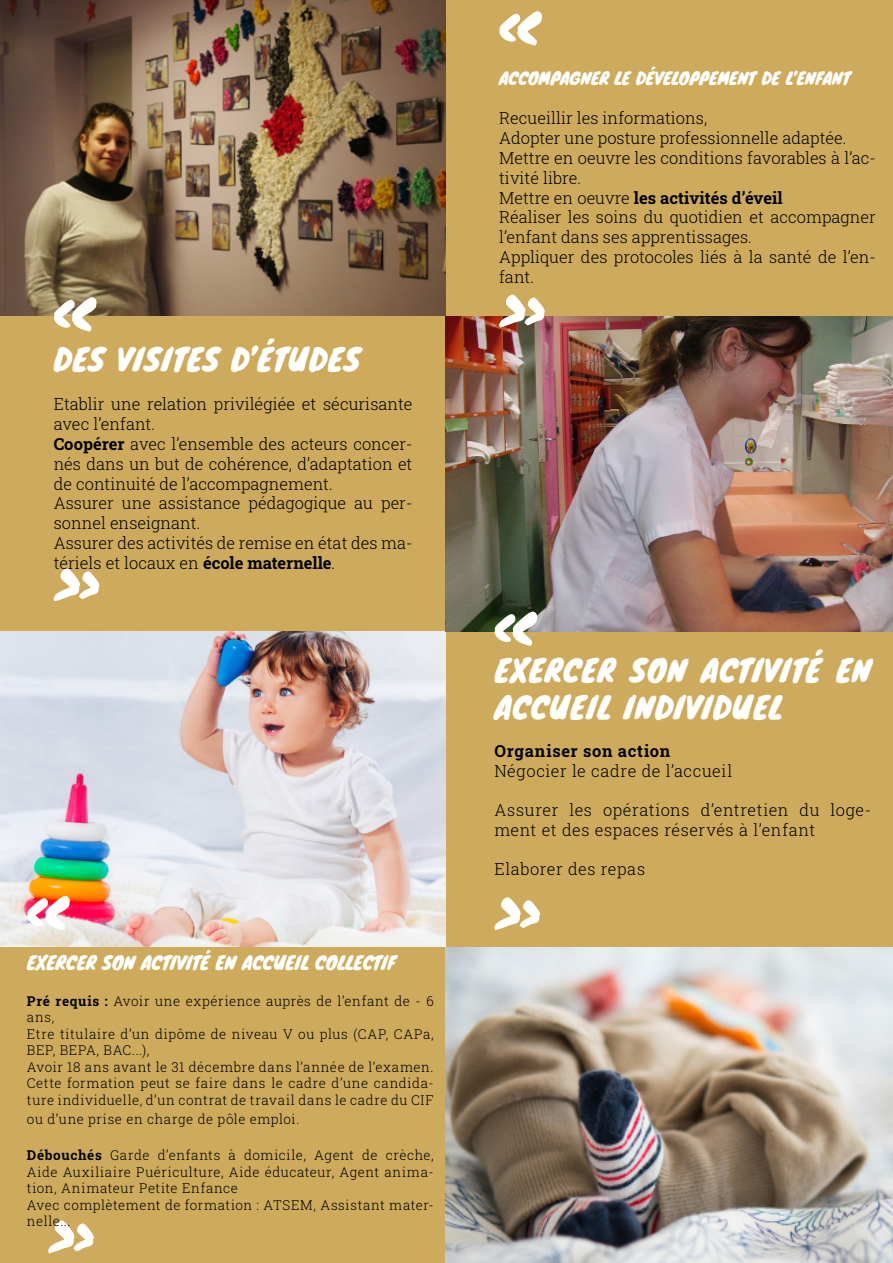
<style>
.page{position:relative;width:893px;height:1263px;background:#ceab5c}
.page>*{position:absolute;margin:0;border:0;box-sizing:border-box;transform-origin:0 0}
.t1{font:60px "Knewave";color:#fff}
.t2{font:30px/36px "Knewave";letter-spacing:.02em;color:#fff}
.t3{font:18px "Knewave";letter-spacing:-.01em;color:#fff}
.t4{font:300 16.5px/19.8px "Roboto Slab";color:#000}
.t5{font:300 16.5px/19.5px "Roboto Slab";letter-spacing:.035em;color:#000}
.t6{font:16.5px "Knewave";color:#fff}
.t7{font:700 16.5px "Roboto Slab";letter-spacing:.04em;color:#000}
.t8{font:300 13.5px/16.5px "Roboto Slab";letter-spacing:.045em;color:#000}
.s1{font-weight:700}
</style>
<div class="page">
<svg style="left:494px;top:897px;width:46px;height:33px"></svg>
<img style="left:0;top:0;width:445px;height:315px">
<img style="left:0;top:631px;width:445px;height:316px">
<img style="left:445px;top:316px;width:448px;height:315px">
<img style="left:445px;top:947px;width:448px;height:316px">
<svg style="left:499px;top:294px;width:46px;height:33px"></svg>
<svg style="left:54px;top:568px;width:46px;height:33px"></svg>
<svg style="left:48px;top:1220px;width:46px;height:33px"></svg>
<h1 class="t1" style="left:54px;top:265px;width:45px">«</h1>
<h2 class="t2" style="left:54px;top:340px;width:308px">DES VISITES D’ÉTUDES</h2>
<p class="t4" style="left:54px;top:394px;width:360px">Etablir une relation privilégiée et sécurisante avec l’enfant.<br><span class="s1">Coopérer</span> avec l’ensemble des acteurs concer&shy;nés dans un but de cohérence, d’adaptation et de continuité de l’accompagnement.<br>Assurer une assistance pédagogique au per&shy;sonnel enseignant.<br>Assurer des activités de remise en état des ma&shy;tériels et locaux en <span class="s1">école maternelle</span>.</p>
<h1 class="t1" style="left:27px;top:864px;width:45px">«</h1>
<p class="t3" style="left:27px;top:948px;width:370px">EXERCER SON ACTIVITÉ EN ACCUEIL COLLECTIF</p>
<p class="t8" style="left:27px;top:992px;width:408px"><span class="s1">Pré requis :</span> Avoir une expérience auprès de l’enfant de - 6 ans,<br>Etre titulaire d’un dipôme de niveau V ou plus (CAP, CAPa, BEP, BEPA, BAC...),<br>Avoir 18 ans avant le 31 décembre dans l’année de l’examen.<br>Cette formation peut se faire dans le cadre d’une candida&shy;ture individuelle, d’un contrat de travail dans le cadre du CIF</p>
<p class="t8" style="left:27px;top:1111px;width:274px">ou d’une prise en charge de pôle emploi.</p>
<p class="t8" style="left:27px;top:1147px;width:408px"><span class="s1">Débouchés</span> Garde d’enfants à domicile, Agent de crèche, Aide Auxiliaire Puériculture, Aide éducateur, Agent anima&shy;tion, Animateur Petite Enfance<br>Avec complètement de formation : ATSEM, Assistant mater&shy;nelle...</p>
<h1 class="t1" style="left:499px;top:-21px;width:45px">«</h1>
<p class="t6" style="left:499px;top:65px;width:353px">ACCOMPAGNER LE DÉVELOPPEMENT DE L’ENFANT</p>
<p class="t4" style="left:499px;top:108px;width:378px">Recueillir les informations,<br>Adopter une posture professionnelle adaptée.<br>Mettre en oeuvre les conditions favorables à l’ac&shy;tivité libre.<br>Mettre en oeuvre <span class="s1">les activités d’éveil<br></span>Réaliser les soins du quotidien et accompagner l’enfant dans ses apprentissages.<br>Appliquer des protocoles liés à la santé de l’en&shy;fant.</p>
<h1 class="t1" style="left:494px;top:579px;width:45px">«</h1>
<h2 class="t2" style="left:494px;top:652px;width:378px">EXERCER SON ACTIVITÉ EN<br>ACCUEIL INDIVIDUEL</h2>
<p class="t7" style="left:494px;top:740px;width:177px">Organiser son action</p>
<p class="t5" style="left:494px;top:761px;width:239px">Négocier le cadre de l’accueil</p>
<p class="t5" style="left:494px;top:800px;width:378px">Assurer les opérations d’entretien du loge&shy;ment et des espaces réservés à l’enfant</p>
<p class="t5" style="left:494px;top:858px;width:152px">Elaborer des repas</p>
</div>
